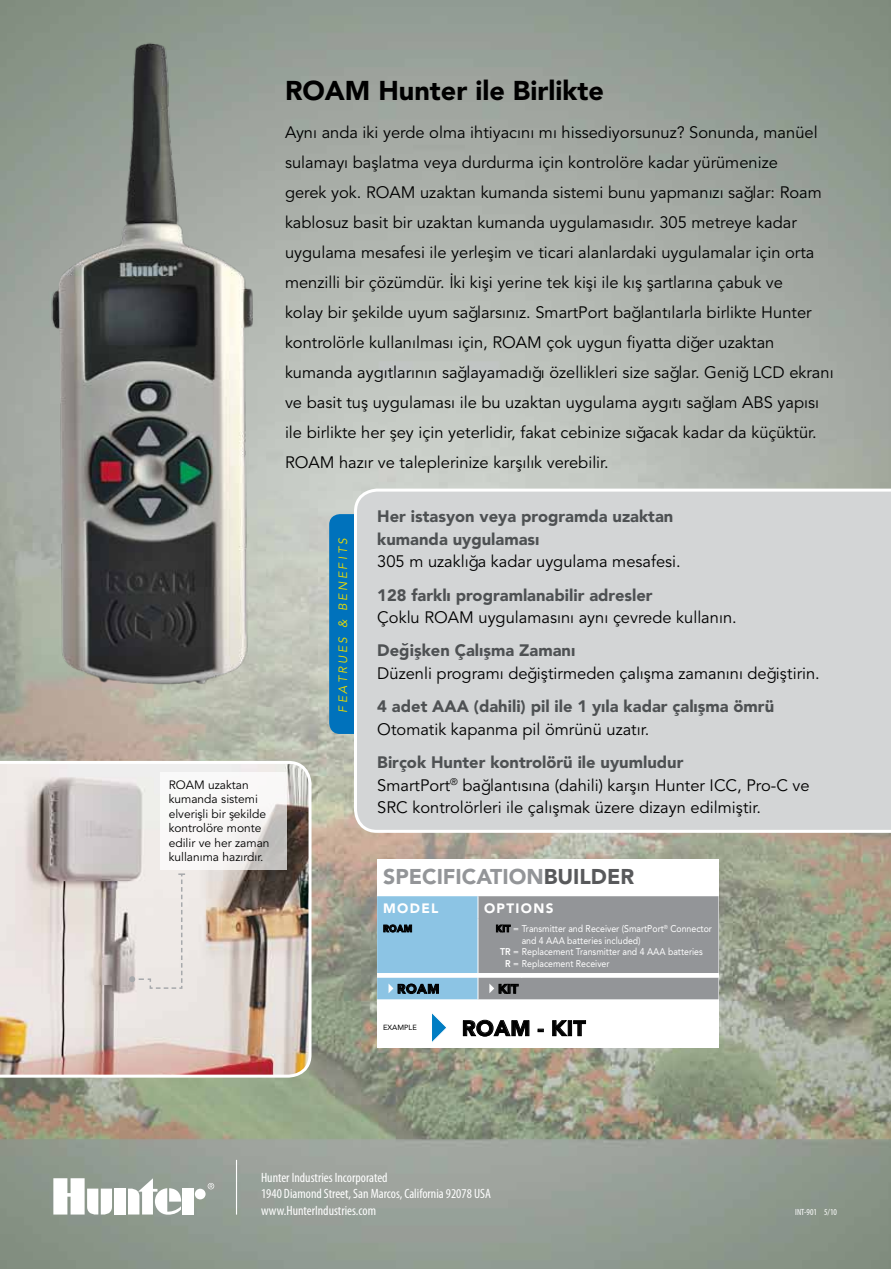
<style>
.page{position:relative;width:891px;height:1269px;background:#fff}
.page>*{position:absolute;margin:0;border:0;box-sizing:border-box;transform-origin:0 0}
.t1{font:900 27px "Avenir";color:#000}
.t2{font:900 21.3px "Avenir";color:#939598}
.t3{font:900 21.3px "Avenir";letter-spacing:.02em;color:#000}
.t4{font:16.5px/30px "Avenir";color:#000}
.t5{font:900 16.5px/22.5px "Avenir";color:#4e5153}
.t6{font:condensed 13.5px/16.2px "Myriad Pro";color:#fff}
.t7{font:900 13.5px "Avenir";letter-spacing:.1em;color:#fff}
.t8{font:900 12.75px "Avenir";letter-spacing:.05em;color:#000}
.t9{font:12px/14.4px "Avenir";color:#000}
.t10{font:italic 12px "Avenir LT Std";letter-spacing:.215em;color:#eedc00}
.t11{font:9.75px/11.7px "Avenir";color:#fff;scale:.9 1}
.t12{font:900 9.75px "Avenir";color:#000;scale:.9 1}
.t13{font:condensed 9px "Myriad Pro";color:#fff}
.t14{font:7.5px "Avenir";color:#000}
.s1{font-weight:900;color:#4e5153}
.s2{font-family:"Helvetica LT Std";font-weight:900;font-style:italic;font-stretch:condensed;color:#4e5153}
.s3{color:#58595b}
.s4{font-weight:900;color:#000}
.s5{font-weight:800}
</style>
<div class="page">
<img style="left:0;top:0;width:891px;height:1269px">
<img style="left:7px;top:19px;width:363px;height:705px">
<img style="left:0;top:761px;width:312px;height:317px">
<svg style="left:160px;top:773px;width:127px;height:97px"></svg>
<div style="left:329px;top:514px;width:44px;height:220px;background:#0072bc;border-radius:11px"></div>
<div style="left:354px;top:489px;width:537px;height:344px;background:#d3d5d6"></div>
<svg style="left:129px;top:873px;width:56px;height:117px;background:#eae5e2"></svg>
<div style="left:377px;top:859px;width:341px;height:189px;background:#fff"></div>
<svg style="left:377px;top:896px;width:341px;height:103px;background:#94a4af"></svg>
<svg style="left:432px;top:1013px;width:15px;height:29px"></svg>
<svg style="left:463px;top:1020px;width:66px;height:17px"></svg>
<svg style="left:538px;top:1029px;width:6px;height:3px"></svg>
<svg style="left:552px;top:1020px;width:34px;height:16px"></svg>
<svg style="left:208px;top:1183px;width:6px;height:6px"></svg>
<div style="left:114px;top:1189px;width:12px;height:26px;background:#fff"></div>
<div style="left:195px;top:1189px;width:11px;height:10px;background:#fff;border-radius:50%"></div>
<div style="left:183px;top:1189px;width:11px;height:26px;background:#fff"></div>
<svg style="left:128px;top:1178px;width:53px;height:37px"></svg>
<svg style="left:53px;top:1178px;width:59px;height:37px"></svg>
<hr style="left:236px;top:1160px;width:1px;height:55px;background:#fff">
<p class="t9" style="left:169px;top:778px;width:102px">ROAM uzaktan kumanda sistemi elveris¸li bir s¸ekilde kontrolöre monte edilir ve her zaman kullanıma hazırdır.</p>
<h1 class="t1" style="left:285px;top:74px;width:320px">ROAM Hunter ile Birlikte</h1>
<p class="t4" style="left:285px;top:117px;width:550px">Aynı anda iki yerde olma ihtiyacını mı hissediyorsunuz? Sonunda, manüel sulamayı bas¸latma veya durdurma için kontrolöre kadar yürümenize<br>gerek yok. ROAM uzaktan kumanda sistemi bunu yapmanızı sag˘ lar: Roam kablosuz basit bir uzaktan kumanda uygulamasıdır. 305 metreye kadar uygulama mesafesi ile yerles¸im ve ticari alanlardaki uygulamalar için orta menzilli bir çözümdür. I˙ki kis¸i yerine tek kis¸i ile kıs¸ s¸artlarına çabuk ve<br>kolay bir s¸ekilde uyum sag˘ larsınız. SmartPort bag˘ lantılarla birlikte Hunter kontrolörle kullanılması için, ROAM çok uygun fiyatta dig˘ er uzaktan kumanda aygıtlarının sag˘ layamadıg˘ ı özellikleri size sag˘ lar. Genig˘ LCD ekranı ve basit tus¸ uygulaması ile bu uzaktan uygulama aygıtı sag˘ lam ABS yapısı ile birlikte her s¸ey için yeterlidir, fakat cebinize sıg˘ acak kadar da küçüktür.<br>ROAM hazır ve taleplerinize kars¸ılık verebilir.</p>
<p class="t10" style="left:336px;top:713px;width:176px;rotate:-90deg">FEATRUES &amp; BENEFITS</p>
<p class="t5" style="left:377px;top:505px;width:298px">Her istasyon veya programda uzaktan kumanda uygulaması</p>
<p class="t4" style="left:377px;top:547px;width:305px">305 m uzaklıg˘ a kadar uygulama mesafesi.</p>
<p class="t5" style="left:377px;top:583px;width:277px">128 farklı programlanabilir adresler</p>
<p class="t4" style="left:377px;top:601px;width:361px;line-height:33.3px">Çoklu ROAM uygulamasını aynı çevrede kullanın.<br><span class="s1">Deg</span><span class="s2">˘</span> <span class="s1">is</span><span class="s2">¸</span><span class="s1">ken Çalıs</span><span class="s2">¸</span><span class="s1">ma Zamanı</span></p>
<p class="t4" style="left:377px;top:657px;width:444px;line-height:33.3px">Düzenli programı deg˘ is¸tirmeden çalıs¸ma zamanını deg˘ is¸tirin.<br><span class="s1">4 adet AAA (dahili) pil ile 1 yıla kadar çalıs</span><span class="s2">¸</span><span class="s1">ma ömrü</span></p>
<p class="t4" style="left:377px;top:715px;width:273px">Otomatik kapanma pil ömrünü uzatır.</p>
<p class="t4" style="left:377px;top:752px;width:434px;line-height:22.5px"><span class="s1">Birçok Hunter kontrolörü ile uyumludur<br></span>SmartPort<sup>®</sup> bag˘ lantısına (dahili) kars¸ın Hunter ICC, Pro-C ve<br>SRC kontrolörleri ile çalıs¸mak üzere dizayn edilmis¸tir.</p>
<p class="t2" style="left:383px;top:864px;width:253px">SPECIFICATION<span class="s3">BUILDER</span></p>
<p class="t7" style="left:383px;top:900px;width:57px">MODEL</p>
<p class="t7" style="left:484px;top:900px;width:71px">OPTIONS</p>
<p class="t12" style="left:383px;top:923px;width:34px">ROAM</p>
<p class="t11" style="left:496px;top:923px;width:242px"><span class="s4">KIT</span> = Transmitter and Receiver (SmartPort<sup>®</sup> Connector</p>
<p class="t11" style="left:505px;top:946px;width:221px;text-indent:-5px"><span class="s5">TR</span> = Replacement Transmitter and 4 AAA batteries<br><span class="s5">R</span> = Replacement Receiver</p>
<p class="t11" style="left:522px;top:934px;width:134px">and 4 AAA batteries included)</p>
<p class="t8" style="left:397px;top:981px;width:44px">ROAM</p>
<p class="t8" style="left:498px;top:981px;width:22px">KIT</p>
<p class="t14" style="left:383px;top:1023px;width:35px">EXAMPLE</p>
<p class="t3" style="left:462px;top:1015px;width:125px">ROAM - KIT</p>
<p class="t6" style="left:261px;top:1170px;width:231px">Hunter Industries Incorporated<br>1940 Diamond Street, San Marcos, California 92078 USA www.HunterIndustries.com</p>
<p class="t13" style="left:795px;top:1207px;width:43px">INT-901 5/10</p>
</div>
